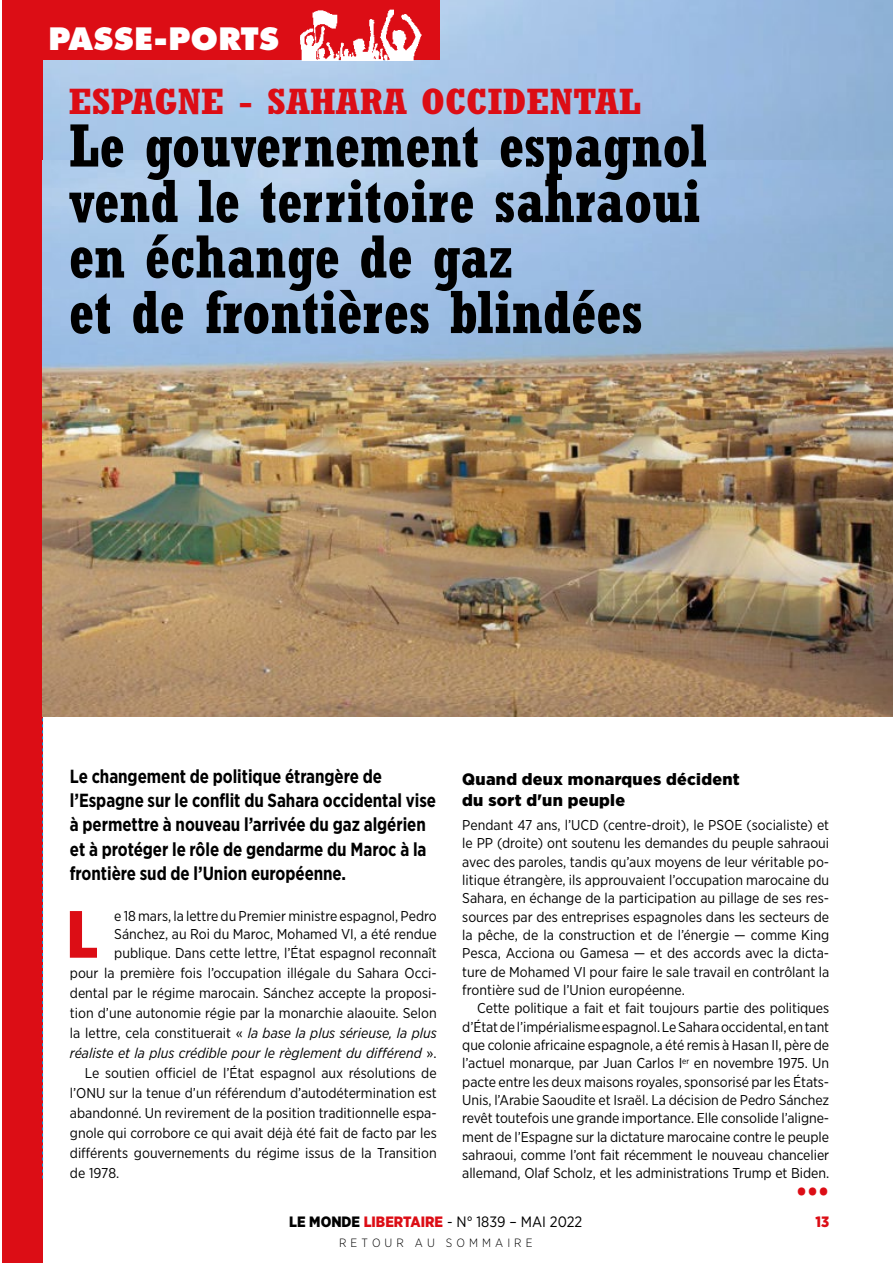
<style>
.page{position:relative;width:893px;height:1263px;background:#fff}
.page>*{position:absolute;margin:0;border:0;box-sizing:border-box;transform-origin:0 0}
.t1{font:900 condensed 65.4px "Helvetica Neue";color:#dc0d15}
.t2{font:700 condensed 60px/55.5px "Rockwell Std";color:#000}
.t3{font:700 condensed 36px "Rockwell Std";color:#dc0d15;scale:1.2 1}
.t4{font:800 30px "Futura Std";letter-spacing:.015em;color:#fff}
.t5{font:900 24px "Gotham Narrow";color:#dc0d15}
.t6{font:700 18.9px/24.3px "Gotham Narrow";letter-spacing:-.005em;color:#000;scale:.91 1}
.t7{font:900 16.5px/21.1px "Gotham Narrow";letter-spacing:.015em;color:#000;scale:1.1 1}
.t8{font:15px "Gotham Narrow";color:#000}
.t9{font:900 15px "Gotham Narrow";color:#dc0d15}
.t10{font:14.25px/18.3px "Gotham Narrow";color:#000;text-align:justify}
.t11{font:italic 14.25px "Gotham Narrow";color:#000}
.t12{font:300 12px "Gotham Narrow";color:#000}
.s1{font-style:italic}
.s2{font-style:normal}
.s3{font-weight:900}
.s4{font-weight:900;color:#dc0d15}
</style>
<div class="page">
<div style="left:8px;top:0;width:432px;height:60px;background:#dc0d15"></div>
<img style="left:300px;top:9px;width:122px;height:51px">
<div style="left:2px;top:0;width:40px;height:1263px;background:#dc0d15"></div>
<svg style="left:42px;top:255px;width:1px;height:924px"></svg>
<img style="left:43px;top:161px;width:850px;height:556px">
<h3 class="t4" style="left:49px;top:19px;width:232px">PASSE-PORTS</h3>
<h3 class="t3" style="left:69px;top:80px;width:478px">ESPAGNE - SAHARA OCCIDENTAL</h3>
<h2 class="t2" style="left:69px;top:117px;width:640px">Le gouvernement espagnol vend le territoire sahraoui en échange de gaz<br>et de frontières blindées</h2>
<h3 class="t6" style="left:70px;top:764px;width:404px">Le changement de politique étrangère de l’Espagne sur le conflit du Sahara occidental vise à permettre à nouveau l’arrivée du gaz algérien et à protéger le rôle de gendarme du Maroc à la frontière sud de l’Union européenne.</h3>
<h1 class="t1" style="left:67px;top:880px;width:32px">L</h1>
<p class="t10" style="left:114px;top:907px;width:324px">e 18 mars, la lettre du Premier ministre espagnol, Pedro Sánchez, au Roi du Maroc, Mohamed VI, a été rendue publique. Dans cette lettre, l’État espagnol reconnaît</p>
<p class="t10" style="left:70px;top:963px;width:368px">pour la première fois l’occupation illégale du Sahara Occi-</p>
<p class="t10" style="left:70px;top:983px;width:368px">dental par le régime marocain. Sánchez accepte la proposi-</p>
<p class="t10" style="left:70px;top:1003px;width:368px">tion d’une autonomie régie par la monarchie alaouite. Selon</p>
<p class="t10" style="left:70px;top:1023px;width:368px">la lettre, cela constituerait « <span class="s1">la base la plus sérieuse, la plus</span></p>
<p class="t11" style="left:70px;top:1044px;width:368px">réaliste et la plus crédible pour le règlement du différend <span class="s2">».</span></p>
<p class="t10" style="left:85px;top:1063px;width:353px">Le soutien officiel de l’État espagnol aux résolutions de</p>
<p class="t10" style="left:70px;top:1084px;width:368px">l’ONU sur la tenue d’un référendum d’autodétermination est</p>
<p class="t10" style="left:70px;top:1104px;width:368px">abandonné. Un revirement de la position traditionnelle espa-</p>
<p class="t10" style="left:70px;top:1124px;width:368px">gnole qui corrobore ce qui avait déjà été fait de facto par les</p>
<p class="t10" style="left:70px;top:1144px;width:368px">différents gouvernements du régime issus de la Transition</p>
<p class="t10" style="left:70px;top:1164px;width:51px">de 1978.</p>
<p class="t7" style="left:462px;top:768px;width:254px">Quand deux monarques décident du sort d'un peuple</p>
<p class="t10" style="left:462px;top:815px;width:368px">Pendant 47 ans, l’UCD (centre-droit), le PSOE (socialiste) et le PP (droite) ont soutenu les demandes du peuple sahraoui avec des paroles, tandis qu’aux moyens de leur véritable po&shy;litique étrangère, ils approuvaient l’occupation marocaine du Sahara, en échange de la participation au pillage de ses res&shy;sources par des entreprises espagnoles dans les secteurs de la pêche, de la construction et de l’énergie — comme King Pesca, Acciona ou Gamesa — et des accords avec la dicta&shy;ture de Mohamed VI pour faire le sale travail en contrôlant la frontière sud de l’Union européenne.</p>
<p class="t10" style="left:462px;top:999px;width:368px;text-indent:15px">Cette politique a fait et fait toujours partie des politiques d’État de l’impérialisme espagnol. Le Sahara occidental, en tant que colonie africaine espagnole, a été remis à Hasan II, père de l’actuel monarque, par Juan Carlos I<sup>er</sup> en novembre 1975. Un pacte entre les deux maisons royales, sponsorisé par les États-Unis, l’Arabie Saoudite et Israël. La décision de Pedro Sánchez revêt toutefois une grande importance. Elle consolide l’aligne&shy;ment de l’Espagne sur la dictature marocaine contre le peuple sahraoui, comme l’ont fait récemment le nouveau chancelier allemand, Olaf Scholz, et les administrations Trump et Biden.</p>
<h3 class="t5" style="left:829px;top:1207px;width:34px;rotate:-180deg">•••</h3>
<p class="t8" style="left:289px;top:1212px;width:295px"><span class="s3">LE MONDE</span> <span class="s4">LIBERTAIRE</span> - N° 1839 – MAI 2022</p>
<p class="t9" style="left:815px;top:1211px;width:15px">13</p>
<p class="t12" style="left:339px;top:1236px;width:195px">R E T O U R A U S O M M A I R E</p>
</div>
